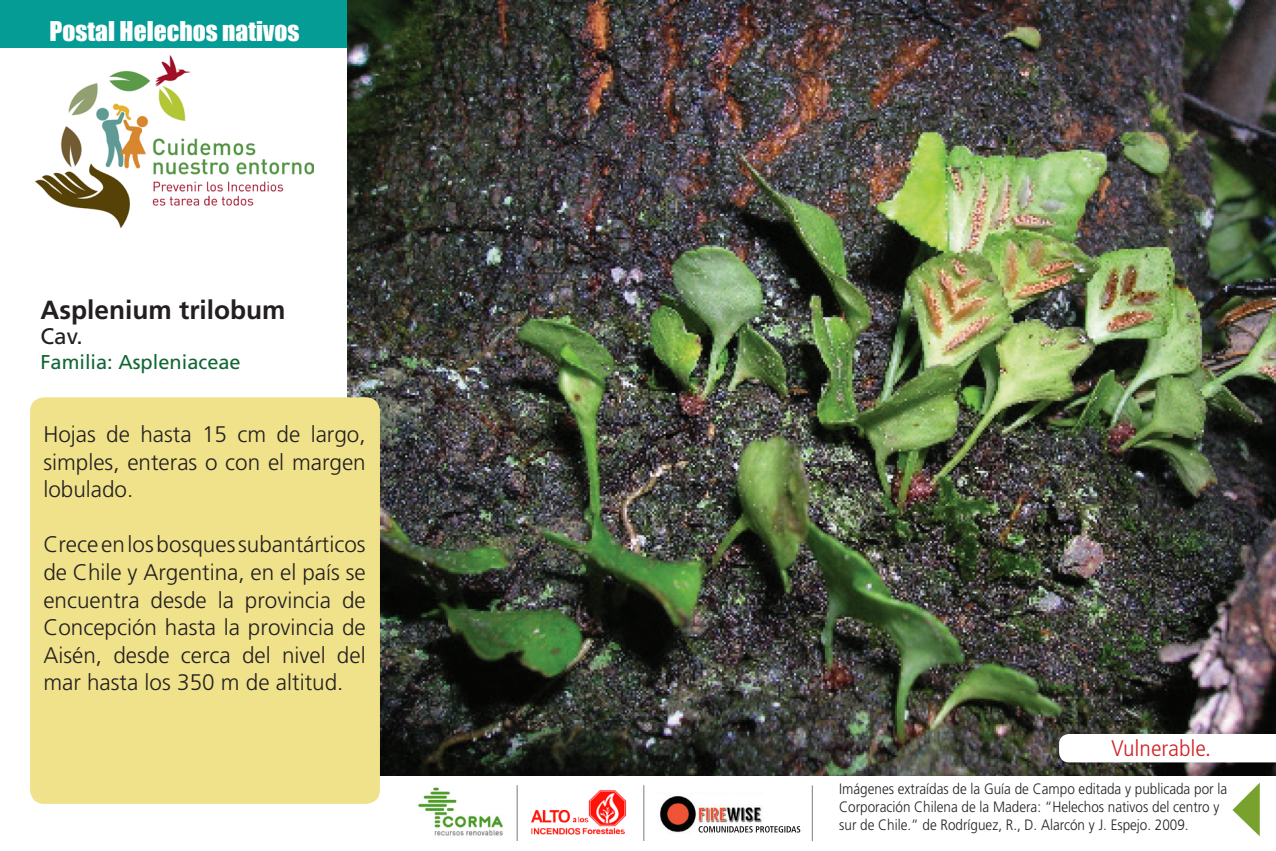
<style>
.page{position:relative;width:1276px;height:851px;background:#fff}
.page>*{position:absolute;margin:0;border:0;box-sizing:border-box;transform-origin:0 0}
.t1{font:700 26.25px "Frutiger LT Std";color:#231f20}
.t2{font:25px "Impact";color:#fff}
.t3{font:300 22.5px/27.5px "Frutiger LT Std";color:#231f20;text-align:justify}
.t4{font:300 condensed 22.5px "Frutiger LT Std";color:#d1232a;scale:1.1 1}
.t5{font:22.5px "Frutiger LT Std";color:#231f20}
.t6{font:20px "Frutiger LT Std";color:#126634}
.t7{font:300 15px/18px "Frutiger LT Std";color:#231f20;scale:.9 1}
</style>
<div class="page">
<img style="left:35px;top:55px;width:279px;height:172px">
<div style="left:0;top:0;width:349px;height:47px;background:#059c95"></div>
<img style="left:418px;top:787px;width:85px;height:49px">
<svg style="left:1232px;top:783px;width:27px;height:53px"></svg>
<img style="left:531px;top:790px;width:96px;height:45px">
<img style="left:659px;top:796px;width:105px;height:37px">
<svg style="left:698px;top:826px;width:102px;height:6px"></svg>
<hr style="left:516px;top:785px;width:2px;height:55px;background:#939598">
<hr style="left:643px;top:785px;width:1px;height:55px;background:#939598">
<hr style="left:812px;top:785px;width:1px;height:56px;background:#939598">
<img style="left:347px;top:0;width:929px;height:775px">
<div style="left:30px;top:397px;width:350px;height:406px;background:#f0e28b;border-radius:14px"></div>
<svg style="left:1059px;top:733px;width:217px;height:29px"></svg>
<p class="t2" style="left:50px;top:12px;width:251px">Postal Helechos nativos</p>
<p class="t1" style="left:41px;top:295px;width:247px">Asplenium trilobum</p>
<p class="t5" style="left:41px;top:323px;width:44px">Cav.</p>
<p class="t6" style="left:41px;top:350px;width:202px">Familia: Aspleniaceae</p>
<p class="t3" style="left:43px;top:421px;width:324px">Hojas de hasta 15 cm de largo, simples, enteras o con el margen lobulado.</p>
<p class="t3" style="left:43px;top:531px;width:324px">Crece en los bosques subantárticos de Chile y Argentina, en el país se encuentra desde la provincia de Concepción hasta la provincia de Aisén, desde cerca del nivel del mar hasta los 350 m de altitud.</p>
<p class="t4" style="left:1111px;top:735px;width:92px">Vulnerable.</p>
<p class="t7" style="left:839px;top:780px;width:432px">Imágenes extraídas de la Guía de Campo editada y publicada por la<br>Corporación Chilena de la Madera: “Helechos nativos del centro y sur de Chile.” de Rodríguez, R., D. Alarcón y J. Espejo. 2009.</p>
</div>
